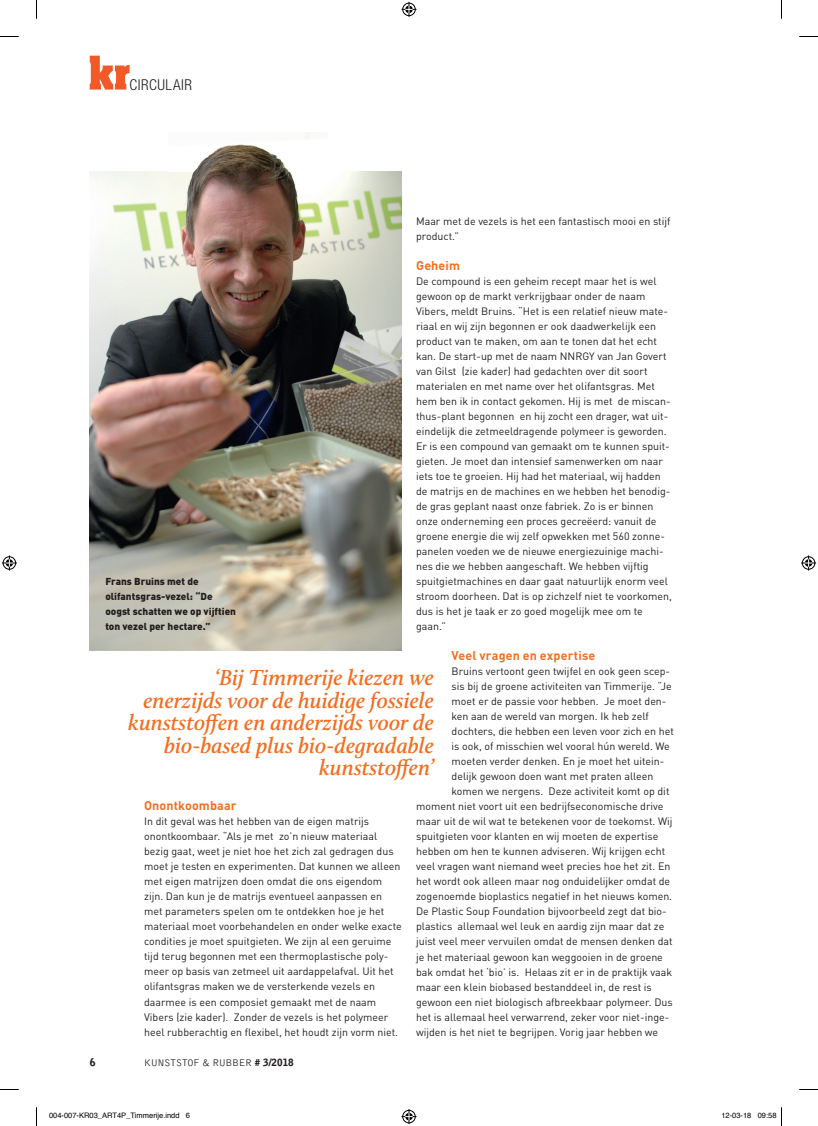
<style>
.page{position:relative;width:818px;height:1126px;background:#fff}
.page>*{position:absolute;margin:0;border:0;box-sizing:border-box;transform-origin:0 0}
.t1{font:italic 600 22.5px/22.5px "Calluna";color:#f36e21;text-align:right}
.t2{font:300 condensed 15px "Helvetica Neue LT Std";letter-spacing:.035em;color:#231f20}
.t3{font:700 12.5px "DIN Pro";letter-spacing:.01em;color:#f36e21}
.t4{font:10.62px/15px "DIN Pro";color:#231f20}
.t5{font:900 10.62px "Bell Gothic Std";color:#231f20}
.t6{font:900 10px/15px "DIN Pro";color:#231f20}
.t7{font:300 10px "Bell Gothic Std";letter-spacing:-.04em;color:#231f20}
.t8{font:7.5px "Helvetica";color:#000}
.s1{font-weight:900}
</style>
<div class="page">
<svg style="left:90px;top:56px;width:39px;height:34px"></svg>
<img style="left:90px;top:171px;width:311px;height:479px">
<img style="left:194px;top:132px;width:116px;height:39px">
<svg style="left:0;top:36px;width:19px;height:1px"></svg>
<svg style="left:799px;top:36px;width:18px;height:1px"></svg>
<svg style="left:0;top:1089px;width:19px;height:1px"></svg>
<svg style="left:799px;top:1089px;width:18px;height:1px"></svg>
<svg style="left:36px;top:0;width:1px;height:19px"></svg>
<svg style="left:36px;top:1107px;width:1px;height:18px"></svg>
<svg style="left:401px;top:2px;width:15px;height:15px"></svg>
<svg style="left:401px;top:1109px;width:15px;height:14px"></svg>
<svg style="left:2px;top:555px;width:15px;height:15px"></svg>
<svg style="left:801px;top:555px;width:14px;height:15px"></svg>
<h2 class="t2" style="left:129px;top:76px;width:64px">CIRCULAIR</h2>
<p class="t4" style="left:416px;top:212px;width:256px">Maar met de vezels is het een fantastisch mooi en stijf product.”</p>
<p class="t3" style="left:416px;top:255px;width:45px">Geheim</p>
<p class="t4" style="left:416px;top:272px;width:257px">De compound is een geheim recept maar het is wel gewoon op de markt verkrijgbaar onder de naam Vibers, meldt Bruins. “Het is een relatief nieuw mate&shy;riaal en wij zijn begonnen er ook daadwerkelijk een product van te maken, om aan te tonen dat het echt kan. De start-up met de naam NNRGY van Jan Govert van Gilst (zie kader) had gedachten over dit soort materialen en met name over het olifantsgras. Met hem ben ik in contact gekomen. Hij is met de miscan&shy;thus-plant begonnen en hij zocht een drager, wat uit&shy;eindelijk die zetmeeldragende polymeer is geworden.<br>Er is een compound van gemaakt om te kunnen spuit&shy;gieten. Je moet dan intensief samenwerken om naar iets toe te groeien. Hij had het materiaal, wij hadden de matrijs en de machines en we hebben het benodig&shy;de gras geplant naast onze fabriek. Zo is er binnen onze onderneming een proces gecreëerd: vanuit de groene energie die wij zelf opwekken met 560 zonne&shy;panelen voeden we de nieuwe energiezuinige machi&shy;nes die we hebben aangeschaft. We hebben vijftig spuitgietmachines en daar gaat natuurlijk enorm veel stroom doorheen. Dat is op zichzelf niet te voorkomen, dus is het je taak er zo goed mogelijk mee om te gaan.”</p>
<p class="t3" style="left:451px;top:645px;width:145px">Veel vragen en expertise</p>
<p class="t4" style="left:451px;top:662px;width:220px">Bruins vertoont geen twijfel en ook geen scep-</p>
<p class="t4" style="left:451px;top:677px;width:222px">sis bij de groene activiteiten van Timmerije. “Je</p>
<p class="t4" style="left:451px;top:692px;width:216px">moet er de passie voor hebben. Je moet den-</p>
<p class="t4" style="left:451px;top:707px;width:199px">ken aan de wereld van morgen. Ik heb zelf</p>
<p class="t4" style="left:451px;top:722px;width:224px">dochters, die hebben een leven voor zich en het</p>
<p class="t4" style="left:451px;top:737px;width:220px">is ook, of misschien wel vooral hún wereld. We</p>
<p class="t4" style="left:451px;top:752px;width:214px">moeten verder denken. En je moet het uitein-</p>
<p class="t4" style="left:451px;top:767px;width:203px">delijk gewoon doen want met praten alleen</p>
<p class="t4" style="left:451px;top:782px;width:219px">komen we nergens. Deze activiteit komt op dit</p>
<p class="t4" style="left:416px;top:797px;width:249px">moment niet voort uit een bedrijfseconomische drive</p>
<p class="t4" style="left:416px;top:812px;width:258px">maar uit de wil wat te betekenen voor de toekomst. Wij</p>
<p class="t4" style="left:416px;top:827px;width:243px">spuitgieten voor klanten en wij moeten de expertise</p>
<p class="t4" style="left:416px;top:842px;width:250px">hebben om hen te kunnen adviseren. Wij krijgen echt</p>
<p class="t4" style="left:416px;top:858px;width:256px">veel vragen want niemand weet precies hoe het zit. En</p>
<p class="t4" style="left:416px;top:873px;width:255px">het wordt ook alleen maar nog onduidelijker omdat de</p>
<p class="t4" style="left:416px;top:888px;width:257px">zogenoemde bioplastics negatief in het nieuws komen.</p>
<p class="t4" style="left:416px;top:903px;width:252px">De Plastic Soup Foundation bijvoorbeeld zegt dat bio-</p>
<p class="t4" style="left:416px;top:918px;width:250px">plastics allemaal wel leuk en aardig zijn maar dat ze</p>
<p class="t4" style="left:416px;top:933px;width:258px">juist veel meer vervuilen omdat de mensen denken dat</p>
<p class="t4" style="left:416px;top:948px;width:248px">je het materiaal gewoon kan weggooien in de groene</p>
<p class="t4" style="left:416px;top:963px;width:257px">bak omdat het ‘bio’ is. Helaas zit er in de praktijk vaak</p>
<p class="t4" style="left:416px;top:978px;width:237px">maar een klein biobased bestanddeel in, de rest is</p>
<p class="t4" style="left:416px;top:993px;width:258px">gewoon een niet biologisch afbreekbaar polymeer. Dus</p>
<p class="t4" style="left:416px;top:1008px;width:254px">het is allemaal heel verwarrend, zeker voor niet-inge-</p>
<p class="t4" style="left:416px;top:1023px;width:243px">wijden is het niet te begrijpen. Vorig jaar hebben we</p>
<p class="t6" style="left:105px;top:572px;width:132px">Frans Bruins met de olifantsgras-vezel: “De oogst schatten we op vijftien ton vezel per hectare.”</p>
<h1 class="t1" style="left:128px;top:666px;width:307px">‘Bij Timmerije kiezen we<br>enerzijds voor de huidige fossiele kunststoffen en anderzijds voor de bio-based plus bio-degradable kunststoffen’</h1>
<p class="t3" style="left:144px;top:795px;width:94px">Onontkoombaar</p>
<p class="t4" style="left:144px;top:812px;width:259px">In dit geval was het hebben van de eigen matrijs onontkoombaar. “Als je met zo’n nieuw materiaal bezig gaat, weet je niet hoe het zich zal gedragen dus moet je testen en experimenten. Dat kunnen we alleen met eigen matrijzen doen omdat die ons eigendom zijn. Dan kun je de matrijs eventueel aanpassen en met parameters spelen om te ontdekken hoe je het materiaal moet voorbehandelen en onder welke exacte condities je moet spuitgieten. We zijn al een geruime tijd terug begonnen met een thermoplastische poly&shy;meer op basis van zetmeel uit aardappelafval. Uit het olifantsgras maken we de versterkende vezels en daarmee is een composiet gemaakt met de naam Vibers (zie kader). Zonder de vezels is het polymeer heel rubberachtig en flexibel, het houdt zijn vorm niet.</p>
<p class="t5" style="left:90px;top:1055px;width:7px">6</p>
<p class="t7" style="left:144px;top:1056px;width:151px">KUNSTSTOF &amp; RUBBER <span class="s1"># 3/2018</span></p>
<p class="t8" style="left:49px;top:1109px;width:142px">004-007-KR03_ART4P_Timmerije.indd 6</p>
<p class="t8" style="left:721px;top:1109px;width:57px">12-03-18 09:58</p>
</div>
